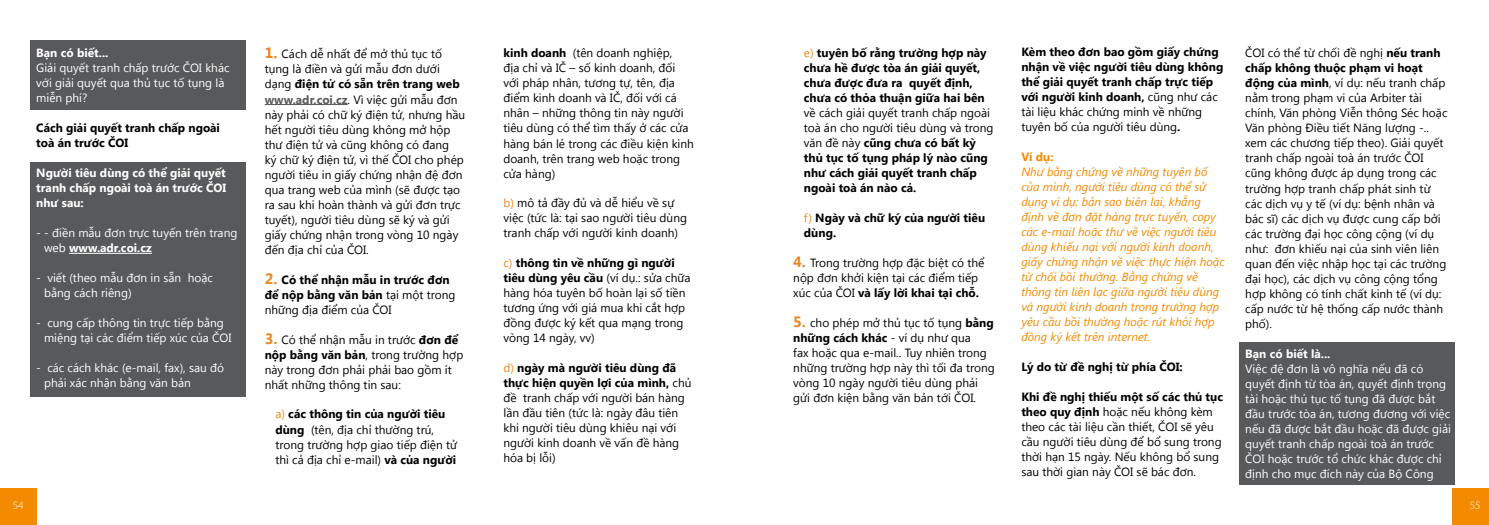
<style>
.page{position:relative;width:1489px;height:525px;background:#fff}
.page>*{position:absolute;margin:0;border:0;box-sizing:border-box;transform-origin:0 0}
.t1{font:11.88px/15px "Segoe UI";color:#000}
.t2{font:700 11.88px/15px "Segoe UI";color:#000}
.t3{font:11.88px/15px "Segoe UI";color:#fff}
.t4{font:italic 11.88px/15px "Segoe UI";color:#f38a00}
.t5{font:700 11.88px/15px "Segoe UI";color:#fff;text-align:justify}
.t6{font:700 11.88px "Segoe UI";color:#f38a00}
.t7{font:300 11.25px "Myriad Pro";color:#fff}
.s1{font-weight:700}
.s2{font-weight:700;font-size:15px;color:#ed861e}
.s3{font-weight:700;color:#58595b}
.s4{font-size:15px;color:#ed861e}
.s5{font-weight:400}
.s6{color:#ed861e}
.s7{font-weight:400;color:#ed861e}
</style>
<div class="page">
<div style="left:30px;top:41px;width:216px;height:69px;background:#58595b"></div>
<div style="left:1238px;top:341px;width:216px;height:143px;background:#58595b"></div>
<div style="left:30px;top:162px;width:216px;height:234px;background:#58595b"></div>
<hr style="left:69px;top:253px;width:83px;height:1px;background:#fff">
<hr style="left:265px;top:104px;width:82px;height:1px;background:#58595b">
<div style="left:0;top:488px;width:37px;height:36px;background:#f38a00"></div>
<div style="left:1451px;top:488px;width:37px;height:36px;background:#f38a00"></div>
<p class="t5" style="left:36px;top:45px;width:74px">Bạn có biết...</p>
<p class="t3" style="left:36px;top:60px;width:195px">Giải quyết tranh chấp trước ČOI khác với giải quyết qua thủ tục tố tụng là miễn phí?</p>
<p class="t2" style="left:36px;top:120px;width:185px">Cách giải quyết tranh chấp ngoài toà án trước ČOI</p>
<p class="t5" style="left:36px;top:165px;width:191px">Người tiêu dùng có thể giải quyết tranh chấp ngoài toà án trước ČOI như sau:</p>
<p class="t3" style="left:44px;top:225px;width:195px;text-indent:-8px">- - điền mẫu đơn trực tuyến trên trang web <span class="s1">www.adr.coi.cz</span></p>
<p class="t3" style="left:44px;top:270px;width:170px;text-indent:-8px">- viết (theo mẫu đơn in sẵn hoặc bằng cách riêng)</p>
<p class="t3" style="left:44px;top:315px;width:189px;text-indent:-8px">- cung cấp thông tin trực tiếp bằng miệng tại các điểm tiếp xúc của ČOI</p>
<p class="t3" style="left:44px;top:359px;width:181px;text-indent:-8px">- các cách khác (e-mail, fax), sau đó phải xác nhận bằng văn bản</p>
<p class="t1" style="left:265px;top:46px;width:202px"><span class="s2">1.</span> Cách dễ nhất để mở thủ tục tố tụng là điền và gửi mẫu đơn dưới dạng <span class="s1">điện tử có sẵn trên trang web </span><span class="s3">www.adr.coi.cz</span>. Vì việc gửi mẫu đơn này phải có chữ ký điện tử, nhưng hầu hết người tiêu dùng không mở hộp thư điện tử và cũng không có đang<br>ký chữ ký điện tử, vì thế ČOI cho phép người tiêu in giấy chứng nhận đệ đơn qua trang web của mình (sẽ được tạo ra sau khi hoàn thành và gửi đơn trực tuyết), người tiêu dùng sẽ ký và gửi giấy chứng nhận trong vòng 10 ngày đến địa chỉ của ČOI.</p>
<p class="t2" style="left:265px;top:271px;width:192px"><span class="s4">2.</span> Có thể nhận mẫu in trước đơn để nộp bằng văn bản <span class="s5">tại một trong những địa điểm của ČOI</span></p>
<p class="t1" style="left:265px;top:331px;width:200px"><span class="s2">3.</span> Có thể nhận mẫu in trước <span class="s1">đơn để nộp bằng văn bản</span>, trong trường hợp này trong đơn phải phải bao gồm ít nhất những thông tin sau:</p>
<p class="t1" style="left:275px;top:406px;width:183px"><span class="s6">a)</span> <span class="s1">các thông tin của người tiêu dùng</span> (tên, địa chỉ thường trú, trong trường hợp giao tiếp điện tử thì cả địa chỉ e-mail) <span class="s1">và của người</span></p>
<p class="t1" style="left:503px;top:45px;width:192px"><span class="s1">kinh doanh</span> (tên doanh nghiệp,<br>địa chỉ và IČ – số kinh doanh, đối với pháp nhân, tương tự, tên, địa điểm kinh doanh và IČ, đối với cá nhân – những thông tin này người tiêu dùng có thể tìm thấy ở các cửa hàng bán lẻ trong các điều kiện kinh doanh, trên trang web hoặc trong cửa hàng)</p>
<p class="t1" style="left:503px;top:195px;width:185px"><span class="s6">b)</span> mô tả đầy đủ và dễ hiểu về sự việc (tức là: tại sao người tiêu dùng tranh chấp với người kinh doanh)</p>
<p class="t1" style="left:503px;top:255px;width:188px"><span class="s6">c)</span> <span class="s1">thông tin về những gì người tiêu dùng yêu cầu</span> (ví dụ.: sửa chữa hàng hóa tuyên bố hoàn lại số tiền tương ứng với giá mua khi cắt hợp đồng được ký kết qua mạng trong vòng 14 ngày, vv)</p>
<p class="t1" style="left:503px;top:360px;width:189px"><span class="s6">d)</span> <span class="s1">ngày mà người tiêu dùng đã thực hiện quyền lợi của mình,</span> chủ đề tranh chấp với người bán hàng lần đầu tiên (tức là: ngày đâu tiên khi người tiêu dùng khiêu nại với người kinh doanh về vấn đề hàng hóa bị lỗi)</p>
<p class="t2" style="left:804px;top:45px;width:184px"><span class="s7">e)</span> tuyên bố rằng trường hợp này chưa hề được tòa án giải quyết, chưa được đưa ra quyết định, chưa có thỏa thuận giữa hai bên</p>
<p class="t2" style="left:804px;top:105px;width:191px"><span class="s5">về cách giải quyết tranh chấp ngoài toà án cho người tiêu dùng và trong văn đề này</span> cũng chưa có bất kỳ thủ tục tố tụng pháp lý nào cũng như cách giải quyết tranh chấp ngoài toà án nào cả.</p>
<p class="t2" style="left:804px;top:210px;width:183px"><span class="s7">f)</span> Ngày và chữ ký của người tiêu dùng.</p>
<p class="t1" style="left:793px;top:255px;width:192px"><span class="s2">4.</span> Trong trường hợp đặc biệt có thể nộp đơn khởi kiện tại các điểm tiếp xúc của ČOI <span class="s1">và lấy lời khai tại chỗ.</span></p>
<p class="t1" style="left:793px;top:315px;width:203px"><span class="s2">5.</span> cho phép mở thủ tục tố tụng <span class="s1">bằng những cách khác</span> - ví dụ như qua<br>fax hoặc qua e-mail.. Tuy nhiên trong những trường hợp này thì tối đa trong vòng 10 ngày người tiêu dùng phải gửi đơn kiện bằng văn bản tới ČOI.</p>
<p class="t2" style="left:1021px;top:44px;width:203px">Kèm theo đơn bao gồm giấy chứng nhận về việc người tiêu dùng không thể giải quyết tranh chấp trực tiếp với người kinh doanh, <span class="s5">cũng như các tài liệu khác chứng minh về những tuyên bố của người tiêu dùng</span>.</p>
<p class="t6" style="left:1021px;top:148px;width:34px">Ví dụ:</p>
<p class="t4" style="left:1021px;top:164px;width:205px">Như bằng chứng về những tuyên bố của mình, người tiêu dùng có thể sử dụng ví dụ: bản sao biên lai, khẳng định về đơn đặt hàng trực tuyến, copy các e-mail hoặc thư về việc người tiêu dùng khiếu nại với người kinh doanh, giấy chứng nhận về việc thực hiện hoặc từ chối bồi thường. Bằng chứng về thông tin liên lạc giữa người tiêu dùng và người kinh doanh trong trường hợp yêu cầu bồi thường hoặc rút khỏi hợp đồng ký kết trên internet.</p>
<p class="t2" style="left:1021px;top:358px;width:163px">Lý do từ đề nghị từ phía ČOI:</p>
<p class="t1" style="left:1021px;top:388px;width:203px"><span class="s1">Khi đề nghị thiếu một số các thủ tục theo quy định</span> hoặc nếu không kèm theo các tài liệu cần thiết, ČOI sẽ yêu cầu người tiêu dùng để bổ sung trong thời hạn 15 ngày. Nếu không bổ sung sau thời gian này ČOI sẽ bác đơn.</p>
<p class="t1" style="left:1245px;top:45px;width:204px">ČOI có thể từ chối đề nghị <span class="s1">nếu tranh chấp không thuộc phạm vi hoạt động của mình</span>, ví dụ: nếu tranh chấp nằm trong phạm vi của Arbiter tài chính, Văn phòng Viễn thông Séc hoặc<br>Văn phòng Điều tiết Năng lượng -.. xem các chương tiếp theo). Giải quyết tranh chấp ngoài toà án trước ČOI cũng không được áp dụng trong các trường hợp tranh chấp phát sinh từ các dịch vụ y tế (ví dụ: bệnh nhân và bác sĩ) các dịch vụ được cung cấp bởi các trường đại học công cộng (ví dụ như: đơn khiếu nại của sinh viên liên quan đến việc nhập học tại các trường đại học), các dịch vụ công cộng tổng hợp không có tính chất kinh tế (ví dụ: cấp nước từ hệ thống cấp nước thành phố).</p>
<p class="t5" style="left:1245px;top:345px;width:87px">Bạn có biết là...</p>
<p class="t3" style="left:1245px;top:360px;width:207px">Việc đệ đơn là vô nghĩa nếu đã có quyết định từ tòa án, quyết định trọng tài hoặc thủ tục tố tụng đã được bắt đầu trước tòa án, tương đương với việc nếu đã được bắt đầu hoặc đã được giải quyết tranh chấp ngoài toà án trước ČOI hoặc trước tổ chức khác được chỉ định cho mục đích này của Bộ Công</p>
<p class="t7" style="left:13px;top:499px;width:12px">54</p>
<p class="t7" style="left:1469px;top:499px;width:12px">55</p>
</div>
